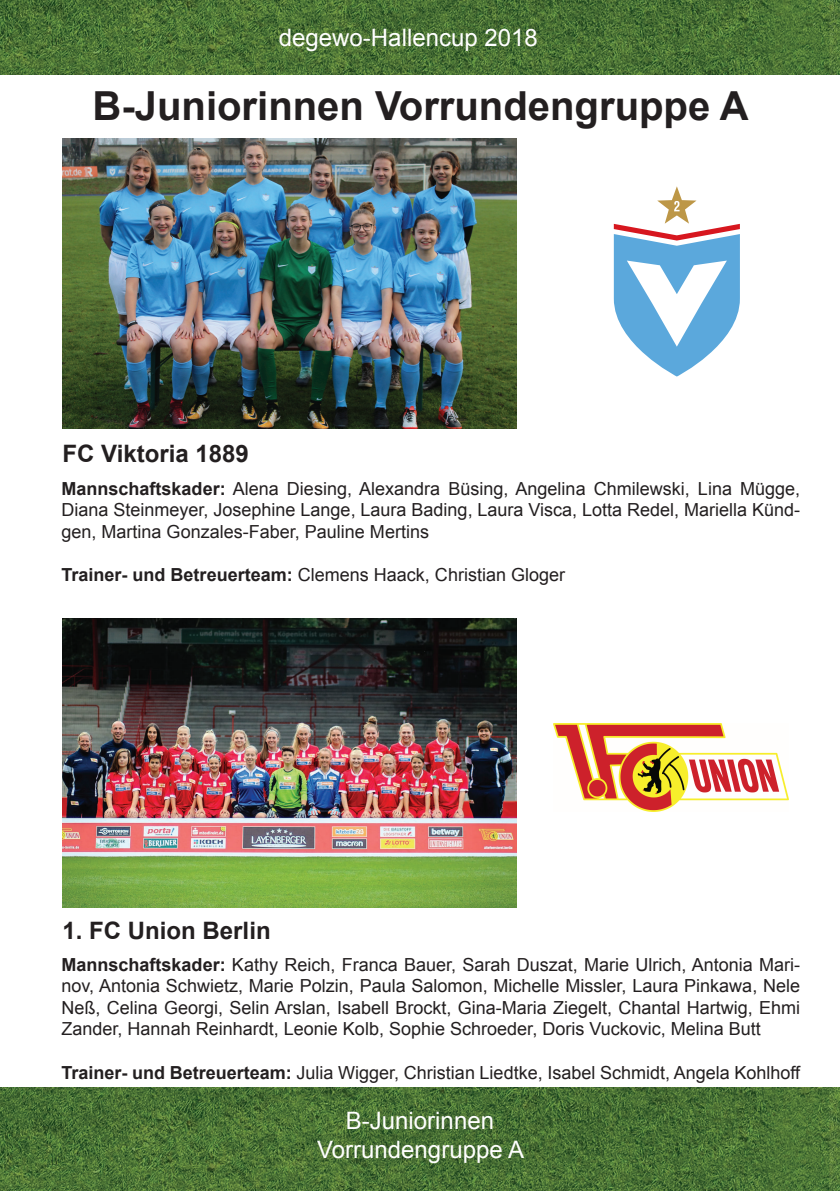
<style>
.page{position:relative;width:840px;height:1191px;background:#fff}
.page>*{position:absolute;margin:0;border:0;box-sizing:border-box;transform-origin:0 0}
.t1{font:700 40px "Arial";color:#231f20}
.t2{font:24px/28.8px "Arial";color:#fff;text-align:center}
.t3{font:700 24px "Arial";color:#231f20}
.t4{font:18px/21.6px "Arial";color:#231f20;text-align:justify}
.s1{font-weight:700}
</style>
<div class="page">
<img style="left:0;top:0;width:839px;height:74px">
<img style="left:0;top:1088px;width:839px;height:103px">
<svg style="left:613px;top:186px;width:126px;height:190px"></svg>
<img style="left:553px;top:723px;width:234px;height:88px">
<img style="left:62px;top:139px;width:454px;height:289px">
<img style="left:62px;top:618px;width:454px;height:289px">
<h2 class="t2" style="left:279px;top:23px;width:260px">degewo-Hallencup 2018</h2>
<h1 class="t1" style="left:93px;top:79px;width:657px">B-Juniorinnen Vorrundengruppe A</h1>
<h2 class="t3" style="left:62px;top:437px;width:188px">FC Viktoria 1889</h2>
<p class="t4" style="left:61px;top:478px;width:739px"><span class="s1">Mannschaftskader:</span> Alena Diesing, Alexandra Büsing, Angelina Chmilewski, Lina Mügge, Diana Steinmeyer, Josephine Lange, Laura Bading, Laura Visca, Lotta Redel, Mariella Künd&shy;gen, Martina Gonzales-Faber, Pauline Mertins</p>
<p class="t4" style="left:61px;top:564px;width:505px"><span class="s1">Trainer- und Betreuerteam:</span> Clemens Haack, Christian Gloger</p>
<h2 class="t3" style="left:62px;top:914px;width:210px">1. FC Union Berlin</h2>
<p class="t4" style="left:61px;top:953px;width:739px"><span class="s1">Mannschaftskader:</span> Kathy Reich, Franca Bauer, Sarah Duszat, Marie Ulrich, Antonia Mari&shy;nov, Antonia Schwietz, Marie Polzin, Paula Salomon, Michelle Missler, Laura Pinkawa, Nele Neß, Celina Georgi, Selin Arslan, Isabell Brockt, Gina-Maria Ziegelt, Chantal Hartwig, Ehmi Zander, Hannah Reinhardt, Leonie Kolb, Sophie Schroeder, Doris Vuckovic, Melina Butt</p>
<p class="t4" style="left:61px;top:1061px;width:739px"><span class="s1">Trainer- und Betreuerteam:</span> Julia Wigger, Christian Liedtke, Isabel Schmidt, Angela Kohlhoff</p>
<h2 class="t2" style="left:317px;top:1106px;width:208px">B-Juniorinnen<br>Vorrundengruppe A</h2>
</div>
